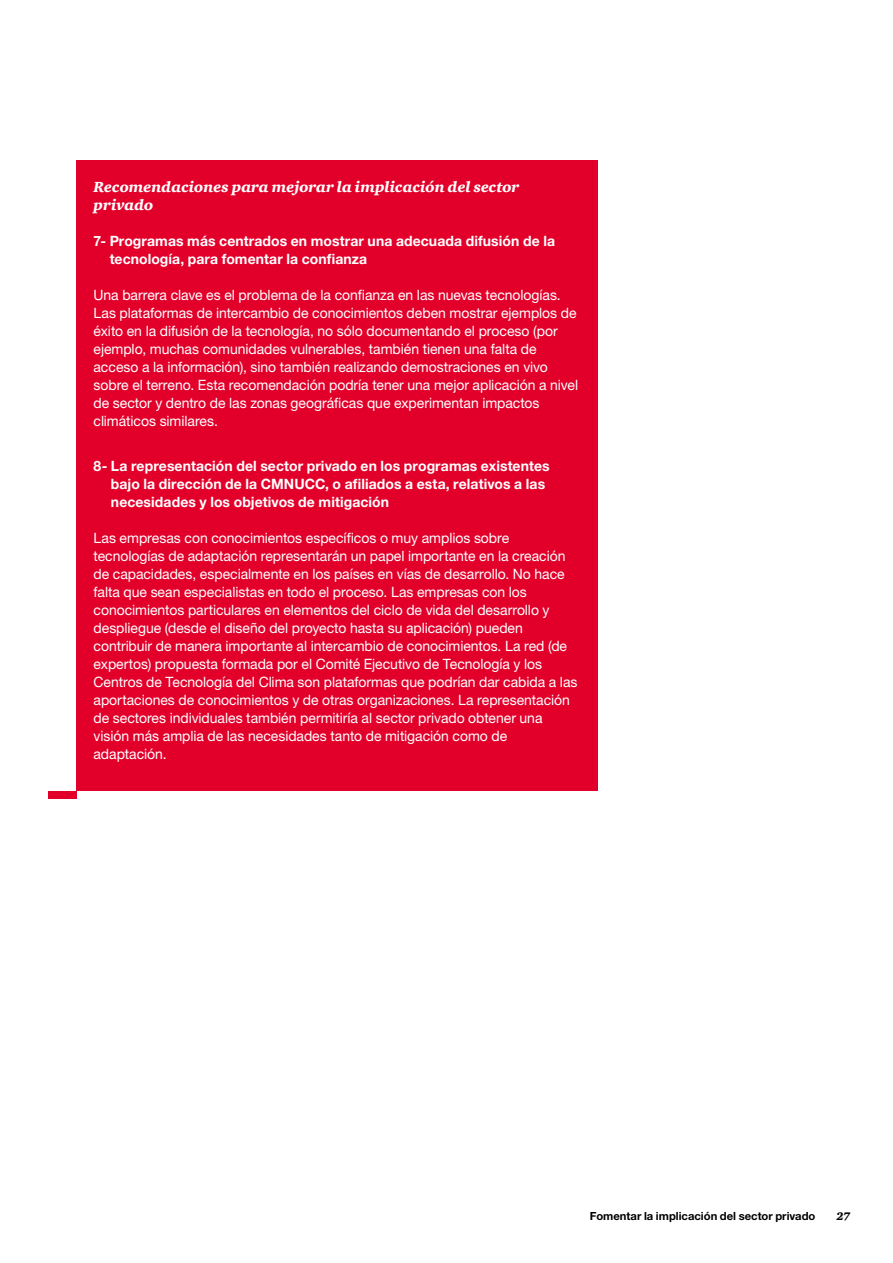
<style>
.page{position:relative;width:893px;height:1263px;background:#fff}
.page>*{position:absolute;margin:0;border:0;box-sizing:border-box;transform-origin:0 0}
.t1{font:italic 900 15px/18px "ITC Charter Com";color:#fff}
.t2{font:14.25px/18px "Helvetica Neue LT Std";letter-spacing:-.005em;color:#fff}
.t3{font:700 14.25px/18px "Helvetica Neue LT Std";letter-spacing:.005em;color:#fff}
.t4{font:700 11.25px "Helvetica Neue LT Std";color:#000}
.t5{font:italic 900 11.25px "ITC Charter Com";color:#000}
</style>
<div class="page">
<div style="left:77px;top:160px;width:521px;height:631px;background:#e2002b"></div>
<div style="left:48px;top:791px;width:28px;height:7px;background:#e2002b"></div>
<p class="t1" style="left:94px;top:178px;width:427px">Recomendaciones para mejorar la implicación del sector privado</p>
<p class="t3" style="left:110px;top:232px;width:447px;text-indent:-16px">7- Programas más centrados en mostrar una adecuada difusión de la tecnología, para fomentar la confianza</p>
<p class="t2" style="left:94px;top:286px;width:486px">Una barrera clave es el problema de la confianza en las nuevas tecnologías.<br>Las plataformas de intercambio de conocimientos deben mostrar ejemplos de éxito en la difusión de la tecnología, no sólo documentando el proceso (por ejemplo, muchas comunidades vulnerables, también tienen una falta de acceso a la información), sino también realizando demostraciones en vivo sobre el terreno. Esta recomendación podría tener una mejor aplicación a nivel de sector y dentro de las zonas geográficas que experimentan impactos climáticos similares.</p>
<p class="t3" style="left:111px;top:456px;width:440px;text-indent:-17px">8- La representación del sector privado en los programas existentes bajo la dirección de la CMNUCC, o afiliados a esta, relativos a las necesidades y los objetivos de mitigación</p>
<p class="t2" style="left:94px;top:529px;width:485px">Las empresas con conocimientos específicos o muy amplios sobre tecnologías de adaptación representarán un papel importante en la creación de capacidades, especialmente en los países en vías de desarrollo. No hace falta que sean especialistas en todo el proceso. Las empresas con los conocimientos particulares en elementos del ciclo de vida del desarrollo y despliegue (desde el diseño del proyecto hasta su aplicación) pueden contribuir de manera importante al intercambio de conocimientos. La red (de expertos) propuesta formada por el Comité Ejecutivo de Tecnología y los Centros de Tecnología del Clima son plataformas que podrían dar cabida a las aportaciones de conocimientos y de otras organizaciones. La representación de sectores individuales también permitiría al sector privado obtener una visión más amplia de las necesidades tanto de mitigación como de adaptación.</p>
<p class="t4" style="left:590px;top:1209px;width:227px">Fomentar la implicación del sector privado</p>
<p class="t5" style="left:836px;top:1210px;width:15px">27</p>
</div>
